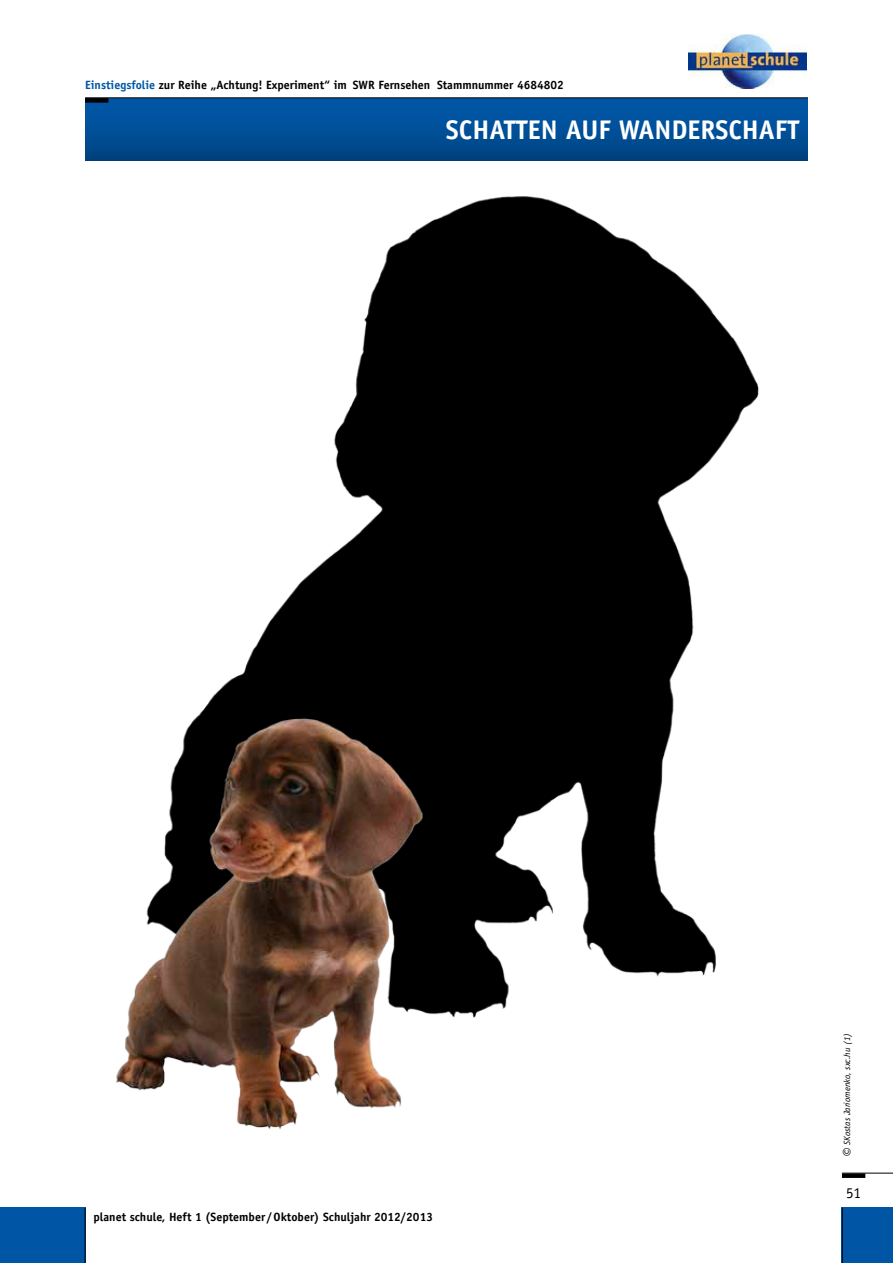
<style>
.page{position:relative;width:893px;height:1263px;background:#fff}
.page>*{position:absolute;margin:0;border:0;box-sizing:border-box;transform-origin:0 0}
.t1{font:700 27px "Officina Sans Std";color:#fff}
.t2{font:15px "Officina Sans Std";color:#000}
.t3{font:700 12px "Officina Sans Std";color:#000}
.t4{font:italic 9px "Officina Sans Std";color:#000}
.s1{color:#0055a4}
.s2{font-size:16.5px}
</style>
<div class="page">
<hr style="left:842px;top:1173px;width:51px;height:1px;background:#000">
<div style="left:842px;top:1173px;width:23px;height:5px;background:#000"></div>
<div style="left:842px;top:1208px;width:51px;height:55px;background:#0055a4"></div>
<hr style="left:842px;top:1208px;width:1px;height:55px;background:#000">
<div style="left:0;top:1208px;width:85px;height:55px;background:#0055a4"></div>
<hr style="left:85px;top:1208px;width:1px;height:55px;background:#000">
<div style="left:85px;top:99px;width:723px;height:62px;background:linear-gradient(to bottom,#0059ac,#004381)"></div>
<hr style="left:85px;top:97px;width:723px;height:1px;background:#000">
<div style="left:85px;top:98px;width:23px;height:5px;background:#000"></div>
<img style="left:195px;top:196px;width:564px;height:822px">
<img style="left:116px;top:718px;width:334px;height:411px">
<img style="left:688px;top:34px;width:118px;height:55px">
<p class="t3" style="left:85px;top:78px;width:480px"><span class="s1">Einstiegsfolie</span> zur Reihe „Achtung! Experiment“ im SWR Fernsehen Stammnummer 4684802</p>
<h1 class="t1" style="left:446px;top:113px;width:355px">Schatten auf Wanderschaft</h1>
<p class="t3" style="left:94px;top:1209px;width:341px">planet schule, Heft 1 (September /Oktober) Schuljahr 2012/2013</p>
<p class="t4" style="left:842px;top:1157px;width:126px;rotate:-90deg"><span class="s2">©</span> SKostas Jariomenko, sxc.hu (1)</p>
<p class="t2" style="left:846px;top:1184px;width:16px">51</p>
</div>
